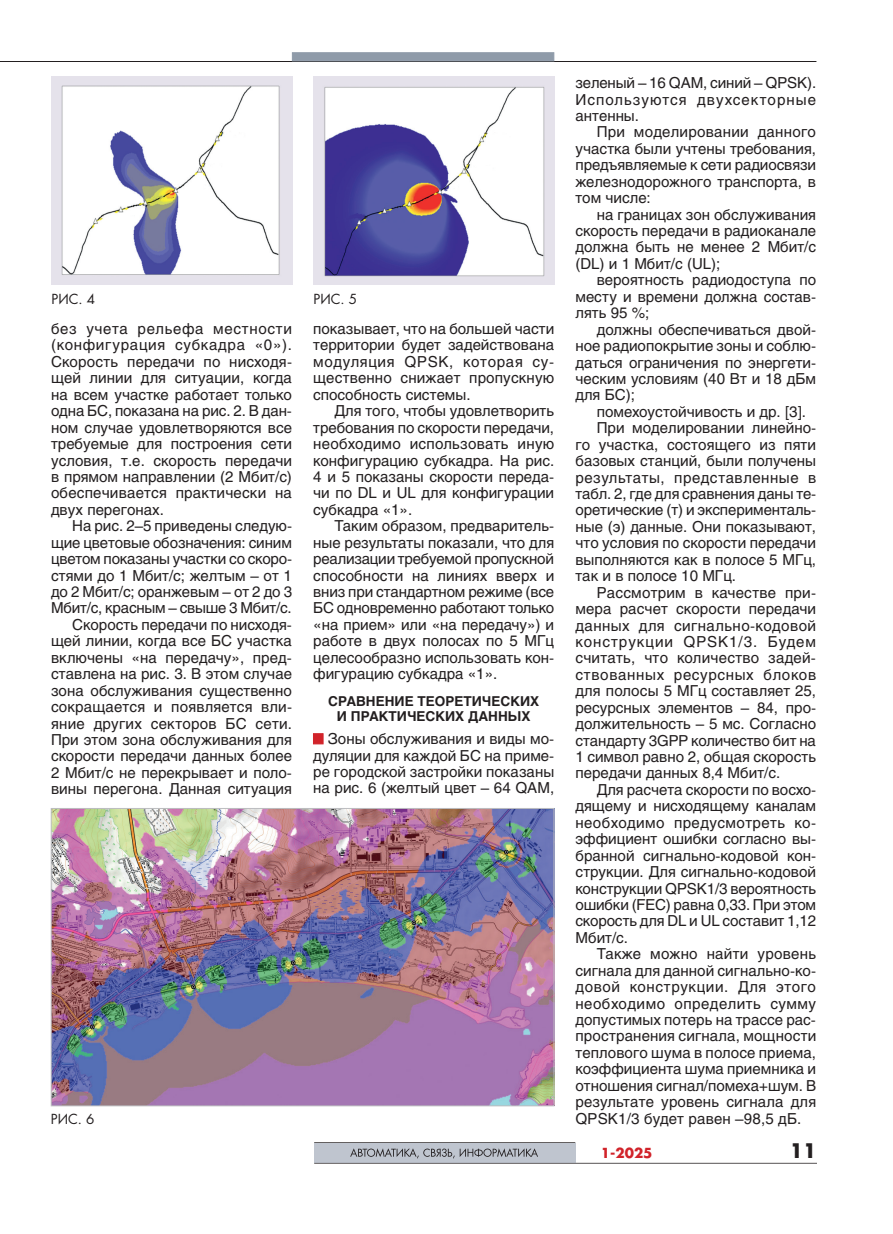
<style>
.page{position:relative;width:893px;height:1234px;background:#fff}
.page>*{position:absolute;margin:0;border:0;box-sizing:border-box;transform-origin:0 0}
.t1{font:700 19.5px "AG Fatum";color:#231f20}
.t2{font:15px/16.4px "Helios";color:#231f20;text-align:justify}
.t3{font:15px "Helios";letter-spacing:.03em;color:#231f20}
.t4{font:15px "Helios";letter-spacing:.035em;color:#231f20}
.t5{font:15px "Helios";letter-spacing:.045em;color:#231f20}
.t6{font:15px "Helios";letter-spacing:.04em;color:#231f20}
.t7{font:15px "Helios";letter-spacing:.065em;color:#231f20}
.t8{font:15px "Helios";letter-spacing:.02em;color:#231f20}
.t9{font:700 13.5px/15.3px "Helios";letter-spacing:.14em;color:#231f20;text-align:center}
.t10{font:13.5px "AG Fatum";color:#231f20}
.t11{font:700 13.5px "AG Fatum";color:#d1232a}
</style>
<div class="page">
<hr style="left:0;top:61px;width:816px;height:1px;background:#231f20">
<div style="left:292px;top:52px;width:262px;height:9px;background:#8f9ba9;border:1px solid #8f9ba9"></div>
<div style="left:314px;top:1142px;width:261px;height:20px;background:#bfc5cf"></div>
<svg style="left:350px;top:1148px;width:188px;height:10px"></svg>
<hr style="left:314px;top:1162px;width:502px;height:1px;background:#231f20">
<hr style="left:314px;top:1142px;width:261px;height:1px;background:#231f20">
<div style="left:313px;top:733px;width:10px;height:11px;background:#d1232a;border:1px solid #d1232a"></div>
<img style="left:314px;top:76px;width:240px;height:209px">
<img style="left:52px;top:76px;width:241px;height:209px">
<img style="left:53px;top:810px;width:499px;height:293px">
<div style="left:51px;top:808px;width:503px;height:297px;border:1px solid #bcbdc0"></div>
<p class="t10" style="left:52px;top:290px;width:10px">РИС</p>
<p class="t10" style="left:79px;top:290px;width:18px">. 4</p>
<p class="t10" style="left:314px;top:290px;width:10px">РИС</p>
<p class="t10" style="left:340px;top:290px;width:18px">. 5</p>
<p class="t2" style="left:51px;top:320px;width:243px">без учета рельефа местности (конфигурация субкадра «0»).<br>Скорость передачи по нисходя&shy;щей линии для ситуации, когда на всем участке работает только одна БС, показана на рис. 2. В дан&shy;ном случае удовлетворяются все требуемые для построения сети условия, т.е. скорость передачи в прямом направлении (2 Мбит/с) обеспечивается практически на двух перегонах.</p>
<p class="t2" style="left:51px;top:517px;width:243px;text-align:right">На рис. 2–5 приведены следую&shy;щие цветовые обозначения: синим цветом показаны участки со скоро&shy;стями до 1 Мбит/с; желтым – от 1 до 2 Мбит/с; оранжевым – от 2 до 3<br>Мбит/с, красным – свыше 3 Мбит/с.<br>Скорость передачи по нисходя&shy;щей линии, когда все БС участка включены «на передачу», пред&shy;ставлена на рис. 3. В этом случае зона обслуживания существенно сокращается и появляется вли&shy;яние других секторов БС сети.<br>При этом зона обслуживания для скорости передачи данных более<br>2 Мбит/с не перекрывает и поло&shy;вины перегона. Данная ситуация</p>
<p class="t2" style="left:313px;top:320px;width:243px">показывает, что на большей части территории будет задействована модуляция QPSK, которая су&shy;щественно снижает пропускную способность системы.</p>
<p class="t2" style="left:313px;top:402px;width:243px;text-indent:21px">Для того, чтобы удовлетворить требования по скорости передачи, необходимо использовать иную конфигурацию субкадра. На рис.<br>4 и 5 показаны скорости переда&shy;чи по DL и UL для конфигурации субкадра «1».</p>
<p class="t2" style="left:313px;top:517px;width:243px;text-indent:21px">Таким образом, предваритель&shy;ные результаты показали, что для реализации требуемой пропускной способности на линиях вверх и вниз при стандартном режиме (все БС одновременно работают только «на прием» или «на передачу») и работе в двух полосах по 5 МГц целесообразно использовать кон&shy;фигурацию субкадра «1».</p>
<p class="t9" style="left:328px;top:693px;width:213px">Сравн ени е теорети ческих и практи ческих данн ых</p>
<p class="t2" style="left:313px;top:730px;width:242px;text-indent:14px">Зоны обслуживания и виды мо&shy;дуляции для каждой БС на приме&shy;ре городской застройки показаны на рис. 6 (желтый цвет – 64 QAM,</p>
<p class="t10" style="left:51px;top:1110px;width:10px">РИС</p>
<p class="t10" style="left:78px;top:1110px;width:18px">. 6</p>
<p class="t2" style="left:575px;top:74px;width:242px">зеленый – 16 QAM, синий – QPSK).<br>Используются двухсекторные антенны.</p>
<p class="t2" style="left:575px;top:124px;width:242px;text-indent:21px">При моделировании данного участка были учтены требования, предъявляемые к сети радиосвязи железнодорожного транспорта, в том числе:</p>
<p class="t2" style="left:575px;top:206px;width:242px;text-indent:21px">на границах зон обслуживания скорость передачи в радиоканале должна быть не менее 2 Мбит/с (DL) и 1 Мбит/с (UL);</p>
<p class="t2" style="left:575px;top:271px;width:242px;text-indent:21px">вероятность радиодоступа по месту и времени должна состав&shy;лять 95 %;</p>
<p class="t2" style="left:575px;top:321px;width:242px;text-indent:21px">должны обеспечиваться двой&shy;ное радиопокрытие зоны и соблю&shy;даться ограничения по энергети&shy;ческим условиям (40 Вт и 18 дБм для БС);</p>
<p class="t2" style="left:597px;top:403px;width:211px">помехоустойчивость и др. [3].</p>
<p class="t2" style="left:597px;top:419px;width:221px">При моделировании линейно-</p>
<p class="t2" style="left:575px;top:436px;width:242px">го участка, состоящего из пяти</p>
<p class="t2" style="left:575px;top:452px;width:242px">базовых станций, были получены</p>
<p class="t4" style="left:575px;top:468px;width:242px">результаты, представленные в</p>
<p class="t2" style="left:575px;top:485px;width:242px">табл. 2, где для сравнения даны те-</p>
<p class="t2" style="left:575px;top:501px;width:242px">оретические (т) и эксперименталь-</p>
<p class="t2" style="left:575px;top:518px;width:242px">ные (э) данные. Они показывают,</p>
<p class="t2" style="left:575px;top:534px;width:242px">что условия по скорости передачи</p>
<p class="t2" style="left:575px;top:551px;width:242px">выполняются как в полосе 5 МГц,</p>
<p class="t2" style="left:575px;top:567px;width:162px">так и в полосе 10 МГц.</p>
<p class="t2" style="left:597px;top:584px;width:221px">Рассмотрим в качестве при-</p>
<p class="t2" style="left:575px;top:600px;width:242px">мера расчет скорости передачи</p>
<p class="t3" style="left:575px;top:616px;width:242px">данных для сигнально-кодовой</p>
<p class="t7" style="left:575px;top:632px;width:242px">конструкции QPSK1/3. Будем</p>
<p class="t2" style="left:575px;top:649px;width:242px">считать, что количество задей-</p>
<p class="t5" style="left:575px;top:665px;width:242px">ствованных ресурсных блоков</p>
<p class="t2" style="left:575px;top:682px;width:242px">для полосы 5 МГц составляет 25,</p>
<p class="t2" style="left:575px;top:699px;width:242px">ресурсных элементов – 84, про-</p>
<p class="t2" style="left:575px;top:715px;width:242px">должительность – 5 мс. Согласно</p>
<p class="t2" style="left:575px;top:731px;width:242px">стандарту 3GPP количество бит на</p>
<p class="t2" style="left:575px;top:748px;width:242px">1 символ равно 2, общая скорость</p>
<p class="t2" style="left:575px;top:764px;width:206px">передачи данных 8,4 Мбит/с.</p>
<p class="t2" style="left:597px;top:781px;width:221px">Для расчета скорости по восхо-</p>
<p class="t2" style="left:575px;top:797px;width:242px">дящему и нисходящему каналам</p>
<p class="t3" style="left:575px;top:813px;width:242px">необходимо предусмотреть ко-</p>
<p class="t2" style="left:575px;top:830px;width:242px">эффициент ошибки согласно вы-</p>
<p class="t2" style="left:575px;top:846px;width:242px">бранной сигнально-кодовой кон-</p>
<p class="t2" style="left:575px;top:863px;width:242px">струкции. Для сигнально-кодовой</p>
<p class="t2" style="left:575px;top:879px;width:242px">конструкции QPSK1/3 вероятность</p>
<p class="t2" style="left:575px;top:896px;width:242px">ошибки (FEC) равна 0,33. При этом</p>
<p class="t2" style="left:575px;top:912px;width:242px">скорость для DL и UL составит 1,12</p>
<p class="t2" style="left:575px;top:928px;width:54px">Мбит/с.</p>
<p class="t8" style="left:597px;top:944px;width:221px">Также можно найти уровень</p>
<p class="t2" style="left:575px;top:961px;width:242px">сигнала для данной сигнально-ко-</p>
<p class="t6" style="left:575px;top:977px;width:242px">довой конструкции. Для этого</p>
<p class="t3" style="left:575px;top:994px;width:242px">необходимо определить сумму</p>
<p class="t2" style="left:575px;top:1011px;width:242px">допустимых потерь на трассе рас-</p>
<p class="t2" style="left:575px;top:1027px;width:242px">пространения сигнала, мощности</p>
<p class="t2" style="left:575px;top:1043px;width:242px">теплового шума в полосе приема,</p>
<p class="t2" style="left:575px;top:1060px;width:242px">коэффициента шума приемника и</p>
<p class="t2" style="left:575px;top:1076px;width:242px">отношения сигнал/помеха+шум. В</p>
<p class="t2" style="left:575px;top:1093px;width:242px">результате уровень сигнала для</p>
<p class="t2" style="left:575px;top:1109px;width:227px">QPSK1/3 будет равен –98,5 дБ.</p>
<p class="t11" style="left:601px;top:1143px;width:53px">1-2025</p>
<h1 class="t1" style="left:790px;top:1137px;width:28px">11</h1>
</div>
